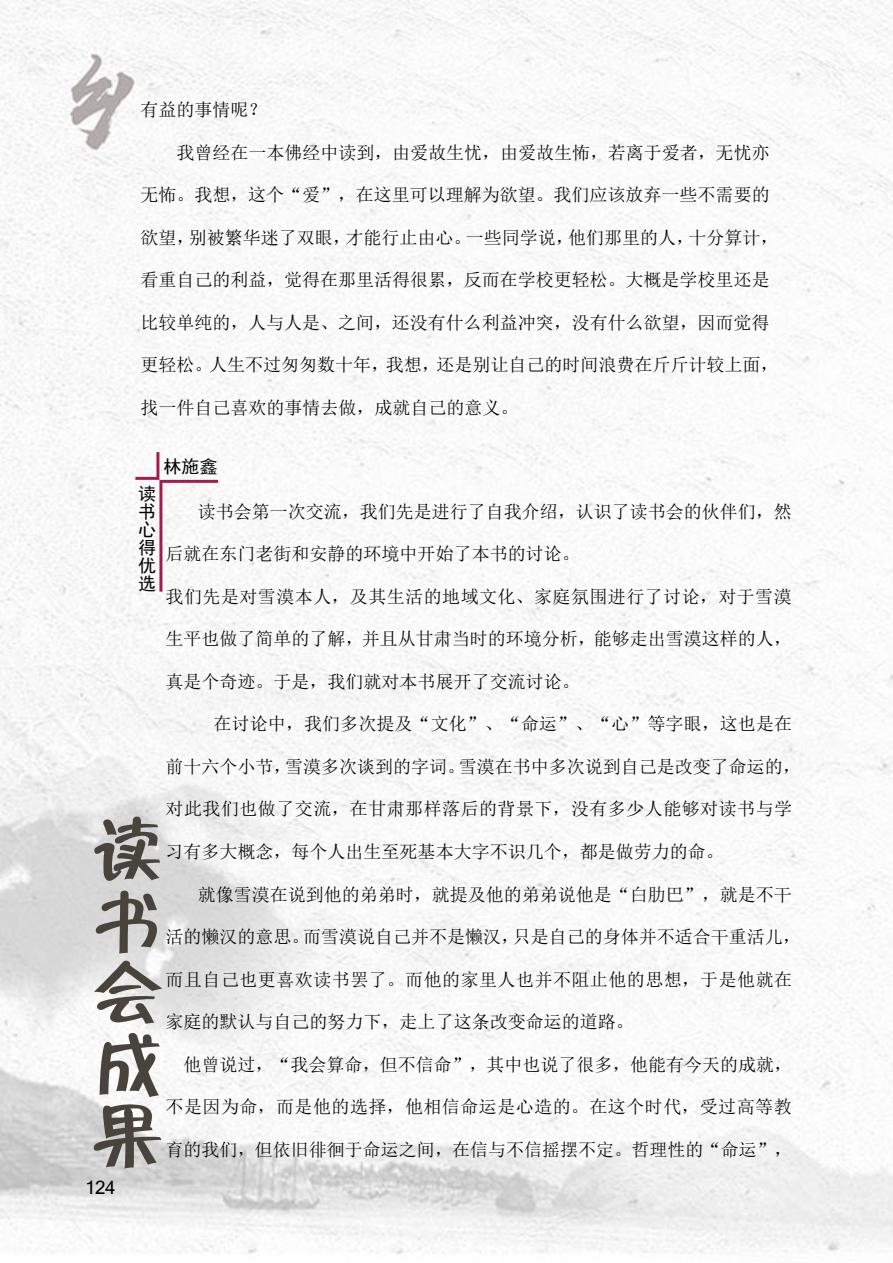
<style>
.page{position:relative;width:893px;height:1263px;background:#fff}
.page>*{position:absolute;margin:0;border:0;box-sizing:border-box;transform-origin:0 0}
.t1{font:72px/71.6px "FZZBHJW GB1 0";color:#48443c;text-align:justify}
.t2{font:18px "Sim Sun";color:#000}
.t3{font:18px "Sim Sun";letter-spacing:.025em;color:#000}
.t4{font:18px/18px "Sim Hei";color:#000;text-align:justify}
.t5{font:18px "Kartika";color:#000}
</style>
<div class="page">
<img style="left:0;top:0;width:893px;height:1254px">
<svg style="left:132px;top:449px;width:89px;height:146px"></svg>
<p class="t2" style="left:140px;top:101px;width:127px">有益的事情呢？</p>
<p class="t2" style="left:176px;top:143px;width:595px">我曾经在一本佛经中读到，由爱故生忧，由爱故生怖，若离于爱者，无忧亦</p>
<p class="t2" style="left:140px;top:186px;width:631px">无怖。我想，这个“爱”，在这里可以理解为欲望。我们应该放弃一些不需要的</p>
<p class="t2" style="left:140px;top:228px;width:640px">欲望，别被繁华迷了双眼，才能行止由心。一些同学说，他们那里的人，十分算计，</p>
<p class="t2" style="left:140px;top:271px;width:631px">看重自己的利益，觉得在那里活得很累，反而在学校更轻松。大概是学校里还是</p>
<p class="t2" style="left:140px;top:313px;width:631px">比较单纯的，人与人是、之间，还没有什么利益冲突，没有什么欲望，因而觉得</p>
<p class="t2" style="left:140px;top:356px;width:640px">更轻松。人生不过匆匆数十年，我想，还是别让自己的时间浪费在斤斤计较上面，</p>
<p class="t2" style="left:140px;top:398px;width:379px">找一件自己喜欢的事情去做，成就自己的意义。</p>
<p class="t4" style="left:164px;top:458px;width:55px">林施鑫</p>
<p class="t4" style="left:138px;top:484px;width:19px">读书心得优选</p>
<p class="t2" style="left:198px;top:502px;width:595px">读书会第一次交流，我们先是进行了自我介绍，认识了读书会的伙伴们，然</p>
<p class="t2" style="left:166px;top:545px;width:415px">后就在东门老街和安静的环境中开始了本书的讨论。</p>
<p class="t3" style="left:166px;top:587px;width:628px">我们先是对雪漠本人，及其生活的地域文化、家庭氛围进行了讨论，对于雪漠</p>
<p class="t2" style="left:166px;top:630px;width:628px">生平也做了简单的了解，并且从甘肃当时的环境分析，能够走出雪漠这样的人，</p>
<p class="t2" style="left:166px;top:672px;width:415px">真是个奇迹。于是，我们就对本书展开了交流讨论。</p>
<p class="t2" style="left:214px;top:715px;width:580px">在讨论中，我们多次提及“文化”、“命运”、“心”等字眼，这也是在</p>
<p class="t2" style="left:166px;top:757px;width:637px">前十六个小节，雪漠多次谈到的字词。雪漠在书中多次说到自己是改变了命运的，</p>
<p class="t3" style="left:166px;top:800px;width:628px">对此我们也做了交流，在甘肃那样落后的背景下，没有多少人能够对读书与学</p>
<p class="t2" style="left:166px;top:842px;width:559px">习有多大概念，每个人出生至死基本大字不识几个，都是做劳力的命。</p>
<p class="t2" style="left:198px;top:885px;width:595px">就像雪漠在说到他的弟弟时，就提及他的弟弟说他是“白肋巴”，就是不干</p>
<p class="t2" style="left:166px;top:927px;width:637px">活的懒汉的意思。而雪漠说自己并不是懒汉，只是自己的身体并不适合干重活儿，</p>
<p class="t3" style="left:166px;top:970px;width:628px">而且自己也更喜欢读书罢了。而他的家里人也并不阻止他的思想，于是他就在</p>
<p class="t2" style="left:166px;top:1012px;width:469px">家庭的默认与自己的努力下，走上了这条改变命运的道路。</p>
<p class="t2" style="left:184px;top:1055px;width:610px">他曾说过，“我会算命，但不信命”，其中也说了很多，他能有今天的成就，</p>
<p class="t3" style="left:166px;top:1098px;width:628px">不是因为命，而是他的选择，他相信命运是心造的。在这个时代，受过高等教</p>
<p class="t2" style="left:166px;top:1140px;width:628px">育的我们，但依旧徘徊于命运之间，在信与不信摇摆不定。哲理性的“命运”，</p>
<h1 class="t1" style="left:91px;top:817px;width:72px">读书会成果</h1>
<p class="t5" style="left:85px;top:1176px;width:32px">124</p>
</div>
